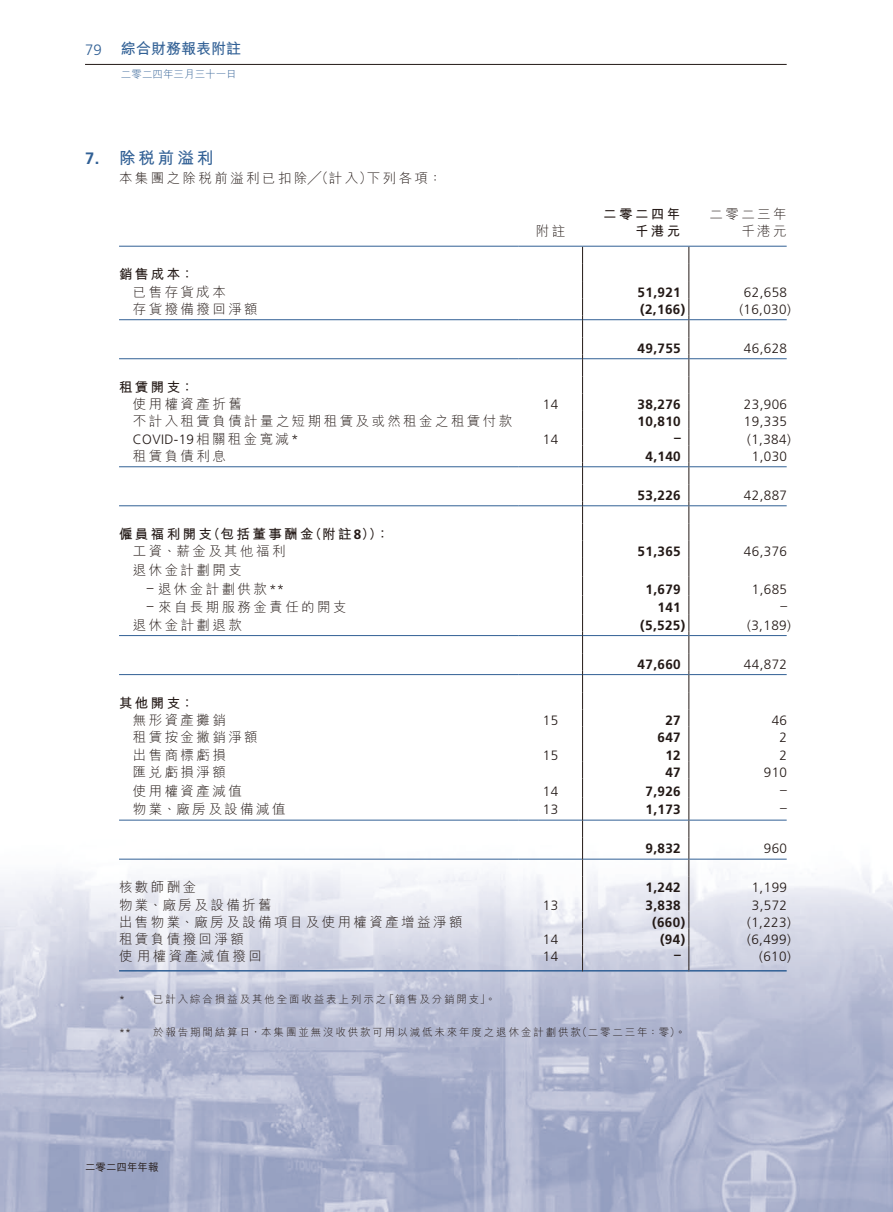
<style>
.page{position:relative;width:893px;height:1212px;background:#fff}
.page>*{position:absolute;margin:0;border:0;box-sizing:border-box;transform-origin:0 0}
.t1{font:700 16.5px "M Hei HK";letter-spacing:.18em;color:#316095}
.t2{font:700 16.5px "Frutiger LT Std";color:#316095}
.t3{font:700 15px "M Hei HK";letter-spacing:.005em;color:#316095}
.t4{font:300 15px "Frutiger LT Std";color:#316095}
.t5{font:300 13.5px/18.8px "M Hei HK";letter-spacing:.18em;color:#231916}
.t6{font:300 13.5px "Frutiger LT Std";letter-spacing:.03em;color:#231916}
.t7{font:700 13.5px "Frutiger LT Std";letter-spacing:.03em;color:#231916}
.t8{font:700 13.5px "M Hei HK";letter-spacing:.18em;color:#231916}
.t9{font:300 10.5px "M Hei HK";letter-spacing:.18em;color:#231916}
.t10{font:300 10.5px "M Hei HK";letter-spacing:.005em;color:#316095}
.t11{font:500 10.5px "M Hei HK";color:#231916}
.t12{font:300 10.5px "Frutiger LT Std";color:#231916}
.s1{font-family:"M Hei HK"}
.s2{font-family:"Frutiger LT Std"}
</style>
<div class="page">
<img style="left:0;top:63px;width:893px;height:1149px">
<hr style="left:85px;top:64px;width:702px;height:1px;background:#231916">
<svg style="left:582px;top:247px;width:1px;height:724px"></svg>
<svg style="left:688px;top:247px;width:1px;height:724px"></svg>
<hr style="left:119px;top:246px;width:400px;height:1px;background:#316095">
<hr style="left:519px;top:246px;width:64px;height:1px;background:#316095">
<hr style="left:583px;top:246px;width:106px;height:1px;background:#316095">
<hr style="left:689px;top:246px;width:98px;height:1px;background:#316095">
<hr style="left:119px;top:319px;width:400px;height:1px;background:#316095">
<hr style="left:519px;top:319px;width:63px;height:1px;background:#316095">
<hr style="left:583px;top:319px;width:105px;height:1px;background:#316095">
<hr style="left:689px;top:319px;width:98px;height:1px;background:#316095">
<hr style="left:119px;top:358px;width:400px;height:1px;background:#316095">
<hr style="left:519px;top:358px;width:63px;height:1px;background:#316095">
<hr style="left:583px;top:358px;width:105px;height:1px;background:#316095">
<hr style="left:689px;top:358px;width:98px;height:1px;background:#316095">
<hr style="left:119px;top:466px;width:400px;height:1px;background:#316095">
<hr style="left:519px;top:466px;width:63px;height:1px;background:#316095">
<hr style="left:583px;top:466px;width:105px;height:1px;background:#316095">
<hr style="left:689px;top:466px;width:98px;height:1px;background:#316095">
<hr style="left:119px;top:505px;width:400px;height:1px;background:#316095">
<hr style="left:519px;top:505px;width:63px;height:1px;background:#316095">
<hr style="left:583px;top:505px;width:105px;height:1px;background:#316095">
<hr style="left:689px;top:505px;width:98px;height:1px;background:#316095">
<hr style="left:119px;top:635px;width:400px;height:1px;background:#316095">
<hr style="left:519px;top:635px;width:63px;height:1px;background:#316095">
<hr style="left:583px;top:635px;width:105px;height:1px;background:#316095">
<hr style="left:689px;top:635px;width:98px;height:1px;background:#316095">
<hr style="left:119px;top:674px;width:400px;height:1px;background:#316095">
<hr style="left:519px;top:674px;width:63px;height:1px;background:#316095">
<hr style="left:583px;top:674px;width:105px;height:1px;background:#316095">
<hr style="left:689px;top:674px;width:98px;height:1px;background:#316095">
<hr style="left:119px;top:820px;width:400px;height:1px;background:#316095">
<hr style="left:519px;top:820px;width:63px;height:1px;background:#316095">
<hr style="left:583px;top:820px;width:105px;height:1px;background:#316095">
<hr style="left:689px;top:820px;width:98px;height:1px;background:#316095">
<hr style="left:119px;top:859px;width:400px;height:1px;background:#316095">
<hr style="left:519px;top:859px;width:63px;height:1px;background:#316095">
<hr style="left:583px;top:859px;width:105px;height:1px;background:#316095">
<hr style="left:689px;top:859px;width:98px;height:1px;background:#316095">
<hr style="left:119px;top:970px;width:400px;height:1px;background:#316095">
<hr style="left:519px;top:970px;width:63px;height:1px;background:#316095">
<hr style="left:583px;top:970px;width:105px;height:1px;background:#316095">
<hr style="left:689px;top:970px;width:98px;height:1px;background:#316095">
<p class="t4" style="left:85px;top:42px;width:18px">79</p>
<p class="t3" style="left:121px;top:38px;width:122px">綜合財務報表附註</p>
<p class="t10" style="left:121px;top:69px;width:117px">二零二四年三月三十一日</p>
<p class="t2" style="left:85px;top:148px;width:16px">7.</p>
<p class="t1" style="left:119px;top:146px;width:96px">除稅前溢利</p>
<p class="t5" style="left:119px;top:169px;width:255px">本集團之除稅前溢利已扣除╱（計入）</p>
<p class="t5" style="left:367px;top:169px;width:77px">下列各項：</p>
<p class="t8" style="left:119px;top:265px;width:77px">銷售成本：</p>
<p class="t5" style="left:133px;top:282px;width:95px">已售存貨成本</p>
<p class="t5" style="left:133px;top:299px;width:126px">存貨撥備撥回淨額</p>
<p class="t5" style="left:536px;top:222px;width:31px">附註</p>
<p class="t8" style="left:119px;top:377px;width:77px">租賃開支：</p>
<p class="t5" style="left:133px;top:395px;width:110px">使用權資產折舊</p>
<p class="t5" style="left:133px;top:412px;width:381px">不計入租賃負債計量之短期租賃及或然租金之租賃付款</p>
<p class="t6" style="left:133px;top:431px;width:167px">COVID-19<span class="s1">相關租金寬減</span>*</p>
<p class="t5" style="left:133px;top:446px;width:95px">租賃負債利息</p>
<p class="t8" style="left:207px;top:524px;width:108px">（包括董事酬金</p>
<p class="t8" style="left:119px;top:524px;width:95px">僱員福利開支</p>
<p class="t8" style="left:308px;top:524px;width:82px">（附註 ：((<span class="s2">8</span></p>
<p class="t5" style="left:133px;top:542px;width:154px">工資、薪金及其他福利退休金計劃開支</p>
<p class="t5" style="left:158px;top:579px;width:128px">退休金計劃供款 <span class="s2">**</span></p>
<p class="t6" style="left:147px;top:579px;width:8px">–</p>
<p class="t5" style="left:158px;top:598px;width:190px">來自長期服務金責任的開支</p>
<p class="t6" style="left:147px;top:598px;width:8px">–</p>
<p class="t5" style="left:133px;top:615px;width:110px">退休金計劃退款</p>
<p class="t8" style="left:119px;top:693px;width:77px">其他開支：</p>
<p class="t5" style="left:133px;top:710px;width:95px">無形資產攤銷</p>
<p class="t5" style="left:133px;top:728px;width:126px">租賃按金撇銷淨額</p>
<p class="t5" style="left:133px;top:745px;width:95px">出售商標虧損</p>
<p class="t5" style="left:133px;top:762px;width:95px">匯兌虧損淨額</p>
<p class="t5" style="left:133px;top:781px;width:110px">使用權資產減值</p>
<p class="t5" style="left:133px;top:800px;width:154px">物業、廠房及設備減值</p>
<p class="t5" style="left:119px;top:878px;width:79px">核數師酬金</p>
<p class="t5" style="left:119px;top:895px;width:154px">物業、廠房及設備折舊</p>
<p class="t5" style="left:119px;top:912px;width:345px">出售物業、廠房及設備項目及使用權資產增益淨額</p>
<p class="t5" style="left:119px;top:929px;width:126px">租賃負債撥回淨額</p>
<p class="t5" style="left:119px;top:947px;width:144px">使用權資產減值撥回</p>
<p class="t12" style="left:119px;top:994px;width:7px">*</p>
<p class="t9" style="left:384px;top:994px;width:113px">「銷售及分銷開支。「</p>
<p class="t9" style="left:153px;top:994px;width:235px">已計入綜合損益及其他全面收益表上列示之</p>
<p class="t6" style="left:543px;top:397px;width:17px">14</p>
<p class="t6" style="left:543px;top:431px;width:17px">14</p>
<p class="t6" style="left:543px;top:713px;width:17px">15</p>
<p class="t6" style="left:543px;top:747px;width:17px">15</p>
<p class="t6" style="left:543px;top:783px;width:17px">14</p>
<p class="t6" style="left:543px;top:802px;width:17px">13</p>
<p class="t6" style="left:543px;top:897px;width:17px">13</p>
<p class="t6" style="left:543px;top:932px;width:17px">14</p>
<p class="t6" style="left:543px;top:949px;width:17px">14</p>
<p class="t8" style="left:603px;top:204px;width:79px">二零二四年</p>
<p class="t8" style="left:635px;top:222px;width:47px">千港元</p>
<p class="t7" style="left:638px;top:284px;width:45px">51,921</p>
<p class="t7" style="left:640px;top:301px;width:47px">)2,166(</p>
<p class="t7" style="left:638px;top:340px;width:45px">49,755</p>
<p class="t7" style="left:638px;top:396px;width:45px">38,276</p>
<p class="t7" style="left:638px;top:414px;width:45px">10,810</p>
<p class="t7" style="left:674px;top:429px;width:8px">–</p>
<p class="t7" style="left:645px;top:448px;width:37px">4,140</p>
<p class="t7" style="left:638px;top:487px;width:45px">53,226</p>
<p class="t7" style="left:638px;top:544px;width:45px">51,365</p>
<p class="t7" style="left:645px;top:581px;width:37px">1,679</p>
<p class="t7" style="left:657px;top:600px;width:25px">141</p>
<p class="t7" style="left:640px;top:617px;width:47px">)5,525(</p>
<p class="t7" style="left:638px;top:656px;width:45px">47,660</p>
<p class="t7" style="left:665px;top:712px;width:17px">27</p>
<p class="t7" style="left:657px;top:730px;width:25px">647</p>
<p class="t7" style="left:665px;top:747px;width:17px">12</p>
<p class="t7" style="left:665px;top:764px;width:17px">47</p>
<p class="t7" style="left:645px;top:783px;width:37px">7,926</p>
<p class="t7" style="left:645px;top:802px;width:37px">1,173</p>
<p class="t7" style="left:645px;top:841px;width:37px">9,832</p>
<p class="t7" style="left:645px;top:880px;width:37px">1,242</p>
<p class="t7" style="left:645px;top:897px;width:37px">3,838</p>
<p class="t7" style="left:652px;top:914px;width:35px">)660(</p>
<p class="t7" style="left:660px;top:931px;width:27px">)94(</p>
<p class="t7" style="left:674px;top:947px;width:8px">–</p>
<p class="t12" style="left:119px;top:1027px;width:13px">**</p>
<p class="t9" style="left:577px;top:1027px;width:110px">（二零二三年：零。(</p>
<p class="t9" style="left:153px;top:1027px;width:429px">於報告期間結算日，本集團並無沒收供款可用以減低未來年度之退休金計劃供款</p>
<p class="t5" style="left:710px;top:205px;width:79px">二零二三年</p>
<p class="t5" style="left:741px;top:222px;width:47px">千港元</p>
<p class="t6" style="left:744px;top:284px;width:45px">62,658</p>
<p class="t6" style="left:739px;top:302px;width:53px">)16,030(</p>
<p class="t6" style="left:744px;top:341px;width:45px">46,628</p>
<p class="t6" style="left:744px;top:397px;width:45px">23,906</p>
<p class="t6" style="left:744px;top:414px;width:45px">19,335</p>
<p class="t6" style="left:747px;top:431px;width:45px">)1,384(</p>
<p class="t6" style="left:752px;top:449px;width:37px">1,030</p>
<p class="t6" style="left:744px;top:488px;width:45px">42,887</p>
<p class="t6" style="left:744px;top:544px;width:45px">46,376</p>
<p class="t6" style="left:752px;top:581px;width:37px">1,685</p>
<p class="t6" style="left:780px;top:598px;width:8px">–</p>
<p class="t6" style="left:747px;top:617px;width:45px">)3,189(</p>
<p class="t6" style="left:744px;top:656px;width:45px">44,872</p>
<p class="t6" style="left:772px;top:713px;width:17px">46</p>
<p class="t6" style="left:779px;top:730px;width:9px">2</p>
<p class="t6" style="left:779px;top:747px;width:9px">2</p>
<p class="t6" style="left:764px;top:764px;width:25px">910</p>
<p class="t6" style="left:780px;top:781px;width:8px">–</p>
<p class="t6" style="left:780px;top:800px;width:8px">–</p>
<p class="t6" style="left:764px;top:841px;width:25px">960</p>
<p class="t6" style="left:752px;top:880px;width:37px">1,199</p>
<p class="t6" style="left:752px;top:897px;width:37px">3,572</p>
<p class="t6" style="left:747px;top:914px;width:45px">)1,223(</p>
<p class="t6" style="left:747px;top:932px;width:45px">)6,499(</p>
<p class="t6" style="left:759px;top:949px;width:33px">)610(</p>
<p class="t11" style="left:85px;top:1160px;width:75px">二零二四年年報</p>
</div>
